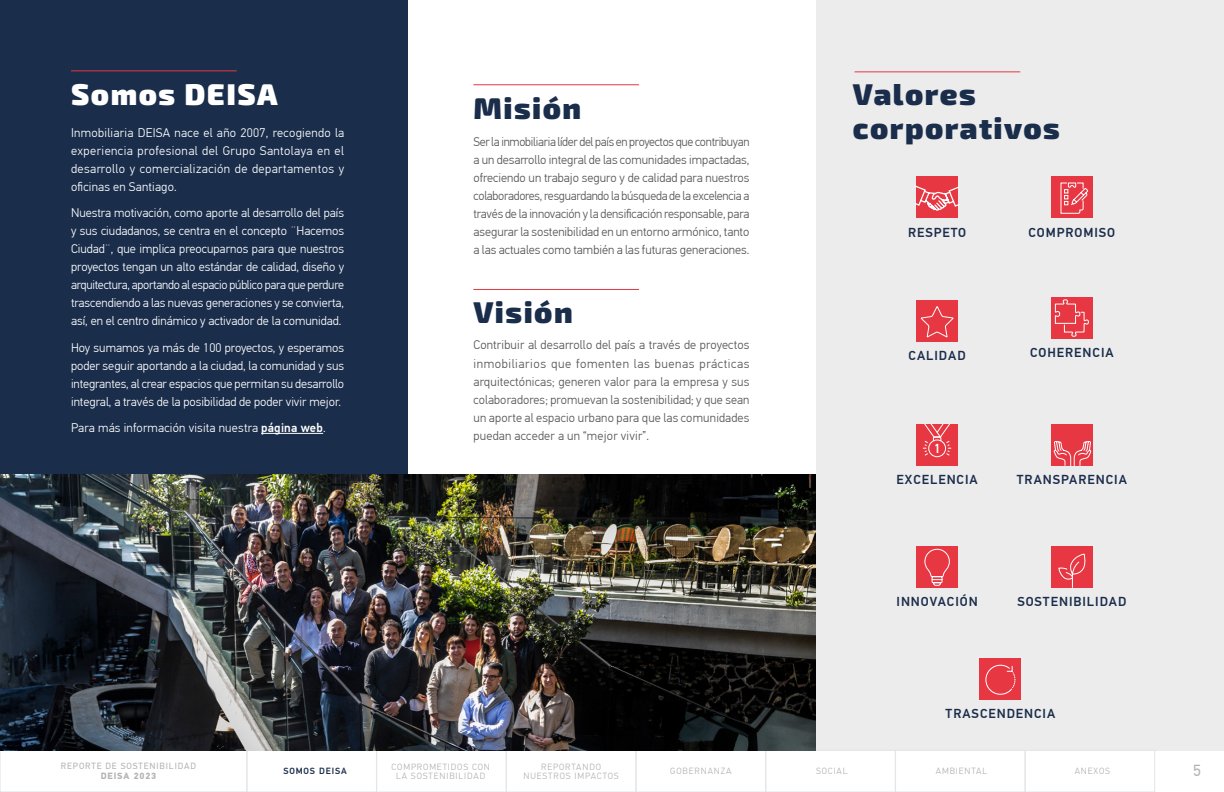
<style>
.page{position:relative;width:1224px;height:792px;background:#fff}
.page>*{position:absolute;margin:0;border:0;box-sizing:border-box;transform-origin:0 0}
.t1{font:900 30px/34px "Exo 2";letter-spacing:.05em;color:#1a2d4b}
.t2{font:900 30px "Exo 2";letter-spacing:.05em;color:#fff}
.t3{font:16px "PF Din Text Pro";color:#b3b2b2}
.t4{font:500 13px "PF Din Text Pro";letter-spacing:.075em;color:#1a2d4b}
.t5{font:500 13px "PF Din Text Pro";color:#fff}
.t6{font:300 12.5px/18px "PF Din Text Pro";color:#fff;text-align:justify}
.t7{font:300 12.5px/18px "PF Din Text Pro";color:#575756;text-align:justify}
.t8{font:300 9px/9px "PF Din Text Pro";letter-spacing:.1em;color:#b3b2b2;text-align:center}
.t9{font:9px "PF Din Text Pro";letter-spacing:.1em;color:#b3b2b2}
.t10{font:500 9px "PF Din Text Pro";letter-spacing:.1em;color:#1a2d4b}
.t11{font:700 9px "PF Din Text Pro";letter-spacing:.1em;color:#b3b2b2}
.s1{font-weight:500}
</style>
<div class="page">
<div style="left:0;top:0;width:408px;height:726px;background:#1a2d4b"></div>
<div style="left:816px;top:0;width:408px;height:750px;background:#ececec"></div>
<div style="left:0;top:750px;width:247px;height:42px;border:1px solid #e3e5e6"></div>
<div style="left:247px;top:750px;width:130px;height:42px;border:1px solid #e3e5e6"></div>
<div style="left:506px;top:750px;width:130px;height:42px;border:1px solid #e3e5e6"></div>
<div style="left:636px;top:750px;width:130px;height:42px;border:1px solid #e3e5e6"></div>
<div style="left:766px;top:750px;width:129px;height:42px;border:1px solid #e3e5e6"></div>
<div style="left:895px;top:750px;width:130px;height:42px;border:1px solid #e3e5e6"></div>
<div style="left:377px;top:750px;width:129px;height:42px;border:1px solid #e3e5e6"></div>
<div style="left:1025px;top:750px;width:130px;height:42px;border:1px solid #e3e5e6"></div>
<hr style="left:855px;top:71px;width:165px;height:1px;background:#e73743">
<hr style="left:473px;top:84px;width:166px;height:1px;background:#e73743">
<hr style="left:473px;top:289px;width:166px;height:1px;background:#e73743">
<hr style="left:261px;top:433px;width:62px;height:1px;background:#fff">
<hr style="left:71px;top:70px;width:166px;height:1px;background:#e73743">
<div style="left:917px;top:177px;width:41px;height:41px;background:#e73743"></div>
<div style="left:917px;top:424px;width:41px;height:41px;background:#e73743"></div>
<div style="left:917px;top:546px;width:41px;height:41px;background:#e73743"></div>
<div style="left:1051px;top:177px;width:42px;height:41px;background:#e73743"></div>
<div style="left:1051px;top:424px;width:42px;height:41px;background:#e73743"></div>
<div style="left:1051px;top:546px;width:42px;height:41px;background:#e73743"></div>
<div style="left:917px;top:300px;width:41px;height:42px;background:#e73743"></div>
<div style="left:1051px;top:297px;width:42px;height:42px;background:#e73743"></div>
<div style="left:980px;top:658px;width:41px;height:42px;background:#e73743"></div>
<img style="left:1px;top:474px;width:815px;height:276px">
<svg style="left:920px;top:306px;width:34px;height:32px"></svg>
<svg style="left:1058px;top:553px;width:28px;height:35px"></svg>
<svg style="left:924px;top:548px;width:26px;height:38px"></svg>
<div style="left:928px;top:440px;width:18px;height:17px;border:1px solid #fff;border-radius:50%"></div>
<svg style="left:923px;top:424px;width:29px;height:32px"></svg>
<svg style="left:1053px;top:441px;width:39px;height:25px"></svg>
<svg style="left:915px;top:185px;width:44px;height:27px"></svg>
<svg style="left:1054px;top:299px;width:35px;height:38px"></svg>
<svg style="left:1060px;top:182px;width:29px;height:32px"></svg>
<svg style="left:985px;top:664px;width:31px;height:31px"></svg>
<h1 class="t2" style="left:71px;top:76px;width:208px">Somos DEISA</h1>
<p class="t6" style="left:71px;top:124px;width:275px">Inmobiliaria DEISA nace el año 2007, recogiendo la experiencia profesional del Grupo Santolaya en el desarrollo y comercialización de departamentos y oficinas en Santiago.</p>
<p class="t6" style="left:71px;top:204px;width:275px">Nuestra motivación, como aporte al desarrollo del país y sus ciudadanos, se centra en el concepto ¨Hacemos Ciudad¨, que implica preocuparnos para que nuestros proyectos tengan un alto estándar de calidad, diseño y arquitectura, aportando al espacio público para que perdure trascendiendo a las nuevas generaciones y se convierta, así, en el centro dinámico y activador de la comunidad.</p>
<p class="t6" style="left:71px;top:339px;width:275px">Hoy sumamos ya más de 100 proyectos, y esperamos poder seguir aportando a la ciudad, la comunidad y sus integrantes, al crear espacios que permitan su desarrollo integral, a través de la posibilidad de poder vivir mejor.</p>
<p class="t6" style="left:71px;top:419px;width:256px">Para más información visita nuestra <span class="s1">página web</span>.</p>
<h1 class="t1" style="left:473px;top:92px;width:109px">Misión</h1>
<p class="t7" style="left:473px;top:133px;width:278px">Ser la inmobiliaria líder del país en proyectos que contribuyan a un desarrollo integral de las comunidades impactadas, ofreciendo un trabajo seguro y de calidad para nuestros colaboradores, resguardando la búsqueda de la excelencia a través de la innovación y la densificación responsable, para asegurar la sostenibilidad en un entorno armónico, tanto a las actuales como también a las futuras generaciones.</p>
<h1 class="t1" style="left:473px;top:296px;width:101px">Visión</h1>
<p class="t7" style="left:473px;top:336px;width:278px">Contribuir al desarrollo del país a través de proyectos inmobiliarios que fomenten las buenas prácticas arquitectónicas; generen valor para la empresa y sus colaboradores; promuevan la sostenibilidad; y que sean un aporte al espacio urbano para que las comunidades puedan acceder a un “mejor vivir”.</p>
<h1 class="t1" style="left:853px;top:78px;width:208px">Valores corporativos</h1>
<p class="t4" style="left:908px;top:224px;width:60px">RESPETO</p>
<p class="t4" style="left:1029px;top:224px;width:88px">COMPROMISO</p>
<p class="t4" style="left:909px;top:348px;width:59px">CALIDAD</p>
<p class="t4" style="left:1030px;top:345px;width:85px">COHERENCIA</p>
<p class="t5" style="left:934px;top:441px;width:8px">1</p>
<p class="t4" style="left:897px;top:472px;width:83px">EXCELENCIA</p>
<p class="t4" style="left:1017px;top:472px;width:112px">TRANSPARENCIA</p>
<p class="t4" style="left:897px;top:593px;width:83px">INNOVACIÓN</p>
<p class="t4" style="left:1017px;top:593px;width:111px">SOSTENIBILIDAD</p>
<p class="t4" style="left:946px;top:706px;width:111px">TRASCENDENCIA</p>
<p class="t9" style="left:61px;top:761px;width:137px">REPORTE DE SOSTENIBILIDAD</p>
<p class="t11" style="left:101px;top:770px;width:57px">DEISA 2023</p>
<p class="t8" style="left:392px;top:763px;width:100px">COMPROMETIDOS CON<br>LA SOSTENIBILIDAD</p>
<p class="t8" style="left:816px;top:767px;width:33px">SOCIAL</p>
<p class="t8" style="left:936px;top:767px;width:53px">AMBIENTAL</p>
<p class="t3" style="left:1193px;top:761px;width:9px">5</p>
<p class="t8" style="left:524px;top:763px;width:97px">REPORTANDO<br>NUESTROS IMPACTOS</p>
<p class="t8" style="left:670px;top:767px;width:63px">GOBERNANZA</p>
<p class="t10" style="left:283px;top:766px;width:65px">SOMOS DEISA</p>
<p class="t8" style="left:1075px;top:767px;width:37px">ANEXOS</p>
</div>
